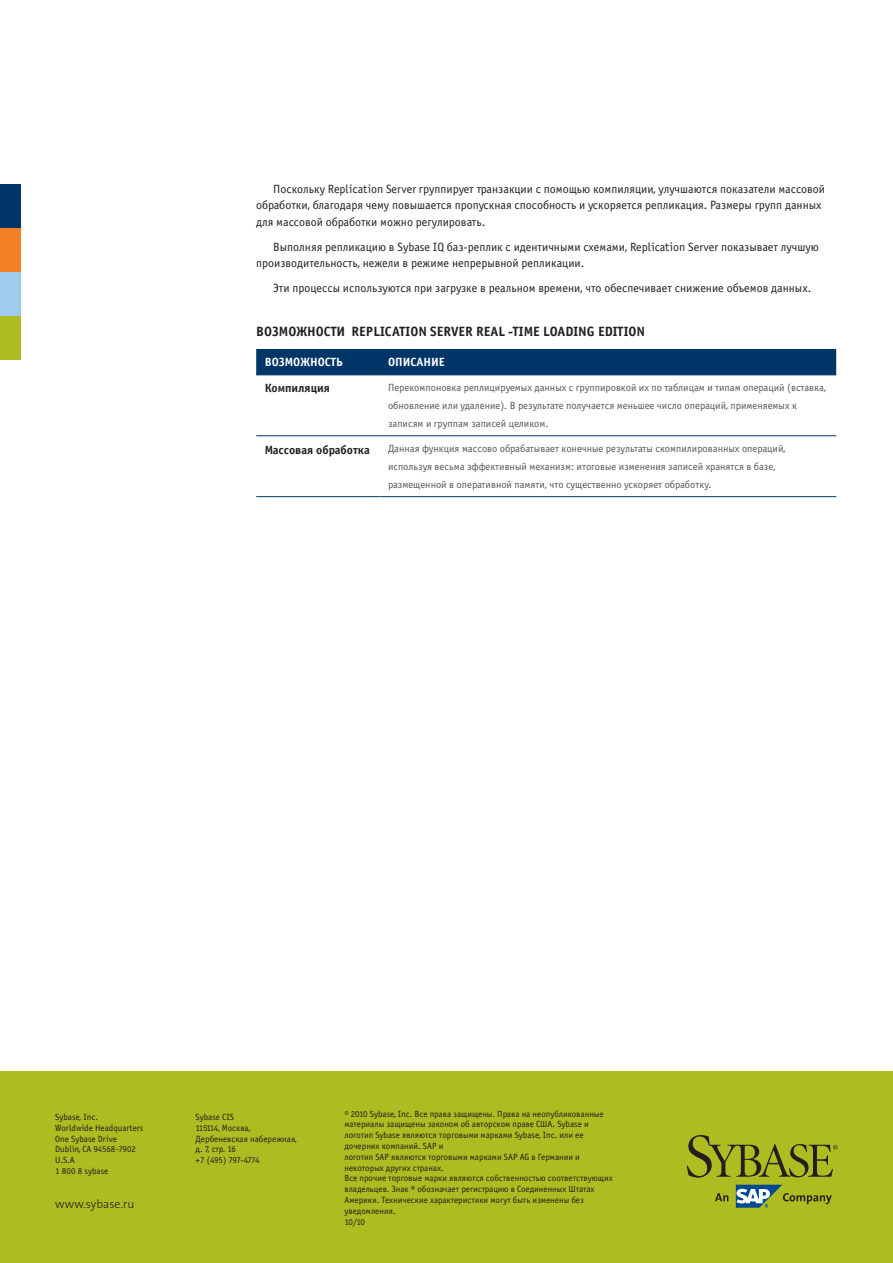
<style>
.page{position:relative;width:893px;height:1263px;background:#fff}
.page>*{position:absolute;margin:0;border:0;box-sizing:border-box;transform-origin:0 0}
.t1{font:13.5px "Officina Sans Bold C";color:#231f20}
.t2{font:12px/16.5px "Officina Sans Book C";color:#231f20}
.t3{font:12px "Officina Sans Bold C";color:#231f20}
.t4{font:12px "Officina Sans Bold C";color:#fff}
.t5{font:300 12px "The Sans";color:#231f20}
.t6{font:10.5px/18px "Officina Sans Book C";color:#57585a}
.t7{font:9px/10.8px "Officina Sans Book C";color:#231f20}
.t8{font:9px "Officina Sans Book C";letter-spacing:-.07em;color:#231f20}
.t9{font:9px "Officina Sans Book C";letter-spacing:-.02em;color:#231f20}
</style>
<div class="page">
<div style="left:0;top:1071px;width:893px;height:192px;background:#aebc21"></div>
<svg style="left:687px;top:1135px;width:151px;height:43px"></svg>
<svg style="left:715px;top:1193px;width:13px;height:8px"></svg>
<svg style="left:736px;top:1185px;width:96px;height:23px"></svg>
<div style="left:0;top:184px;width:20px;height:44px;background:#003667"></div>
<div style="left:0;top:228px;width:20px;height:44px;background:#f48026"></div>
<div style="left:0;top:272px;width:20px;height:44px;background:#9fcbec"></div>
<div style="left:0;top:316px;width:20px;height:44px;background:#aebc21"></div>
<div style="left:256px;top:349px;width:580px;height:25px;background:#003667"></div>
<hr style="left:256px;top:374px;width:124px;height:1px;background:#003667">
<hr style="left:380px;top:374px;width:456px;height:1px;background:#003667">
<hr style="left:256px;top:435px;width:124px;height:1px;background:#003667">
<hr style="left:380px;top:435px;width:456px;height:1px;background:#003667">
<hr style="left:256px;top:496px;width:124px;height:1px;background:#003667">
<hr style="left:380px;top:496px;width:456px;height:1px;background:#003667">
<p class="t2" style="left:256px;top:181px;width:570px;text-indent:17px">Поскольку Replication Server группирует транзакции с помощью компиляции, улучшаются показатели массовой обработки, благодаря чему повышается пропускная способность и ускоряется репликация. Размеры групп данных для массовой обработки можно регулировать.</p>
<p class="t2" style="left:256px;top:239px;width:564px;text-indent:17px">Выполняя репликацию в Sybase IQ баз-реплик с идентичными схемами, Replication Server показывает лучшую производительность, нежели в режиме непрерывной репликации.</p>
<p class="t2" style="left:273px;top:280px;width:539px">Эти процессы используются при загрузке в реальном времени, что обеспечивает снижение объемов данных.</p>
<p class="t1" style="left:256px;top:324px;width:390px">ВОЗМОЖНОСТИ REPLICATION SERVER REAL -TIME LOADING EDITION</p>
<p class="t4" style="left:265px;top:355px;width:80px">ВОЗМОЖНОСТЬ</p>
<p class="t4" style="left:388px;top:355px;width:58px">ОПИСАНИЕ</p>
<p class="t3" style="left:265px;top:381px;width:67px">КОМПИЛЯЦИЯ</p>
<p class="t6" style="left:388px;top:379px;width:439px">Перекомпоновка реплицируемых данных с группировкой их по таблицам и типам операций (вставка, обновление или удаление). В результате получается меньшее число операций, применяемых к записям и группам записей целиком.</p>
<p class="t3" style="left:265px;top:443px;width:107px">МАССОВАЯ ОБРАБОТКА</p>
<p class="t6" style="left:388px;top:440px;width:399px">Данная функция массово обрабатывает конечные результаты скомпилированных операций, используя весьма эффективный механизм: итоговые изменения записей хранятся в базе, размещенной в оперативной памяти, что существенно ускоряет обработку.</p>
<p class="t7" style="left:55px;top:1112px;width:44px">Sybase, Inc.</p>
<p class="t7" style="left:55px;top:1122px;width:90px">Worldwide Headquarters</p>
<p class="t7" style="left:55px;top:1133px;width:63px">One Sybase Drive</p>
<p class="t7" style="left:55px;top:1144px;width:82px">Dublin, CA 94568-7902</p>
<p class="t7" style="left:55px;top:1155px;width:21px">U.S.A</p>
<p class="t7" style="left:55px;top:1166px;width:55px">1 800 8 sybase</p>
<p class="t5" style="left:55px;top:1194px;width:81px">www.sybase.ru</p>
<p class="t7" style="left:196px;top:1112px;width:40px">Sybase CIS</p>
<p class="t9" style="left:196px;top:1123px;width:56px">115114, Москва,</p>
<p class="t7" style="left:196px;top:1133px;width:103px">Дербеневская набережная,</p>
<p class="t7" style="left:196px;top:1144px;width:42px">д. 7, стр. 16</p>
<p class="t8" style="left:196px;top:1155px;width:65px">+7 (495) 797-4774</p>
<p class="t7" style="left:344px;top:1108px;width:261px">© 2010 Sybase, Inc. Все права защищены. Права на неопубликованные материалы защищены законом об авторском праве США. Sybase и логотип Sybase являются торговыми марками Sybase, Inc. или ее дочерних компаний. SAP и</p>
<p class="t7" style="left:344px;top:1151px;width:237px">логотип SAP являются торговыми марками SAP AG в Германии и некоторых других странах.</p>
<p class="t7" style="left:344px;top:1173px;width:270px">Все прочие торговые марки являются собственностью соответствующих владельцев. Знак ® обозначает регистрацию в Соединенных Штатах Америки. Технические характеристики могут быть изменены без уведомления.</p>
<p class="t7" style="left:344px;top:1216px;width:22px">10/10</p>
</div>
